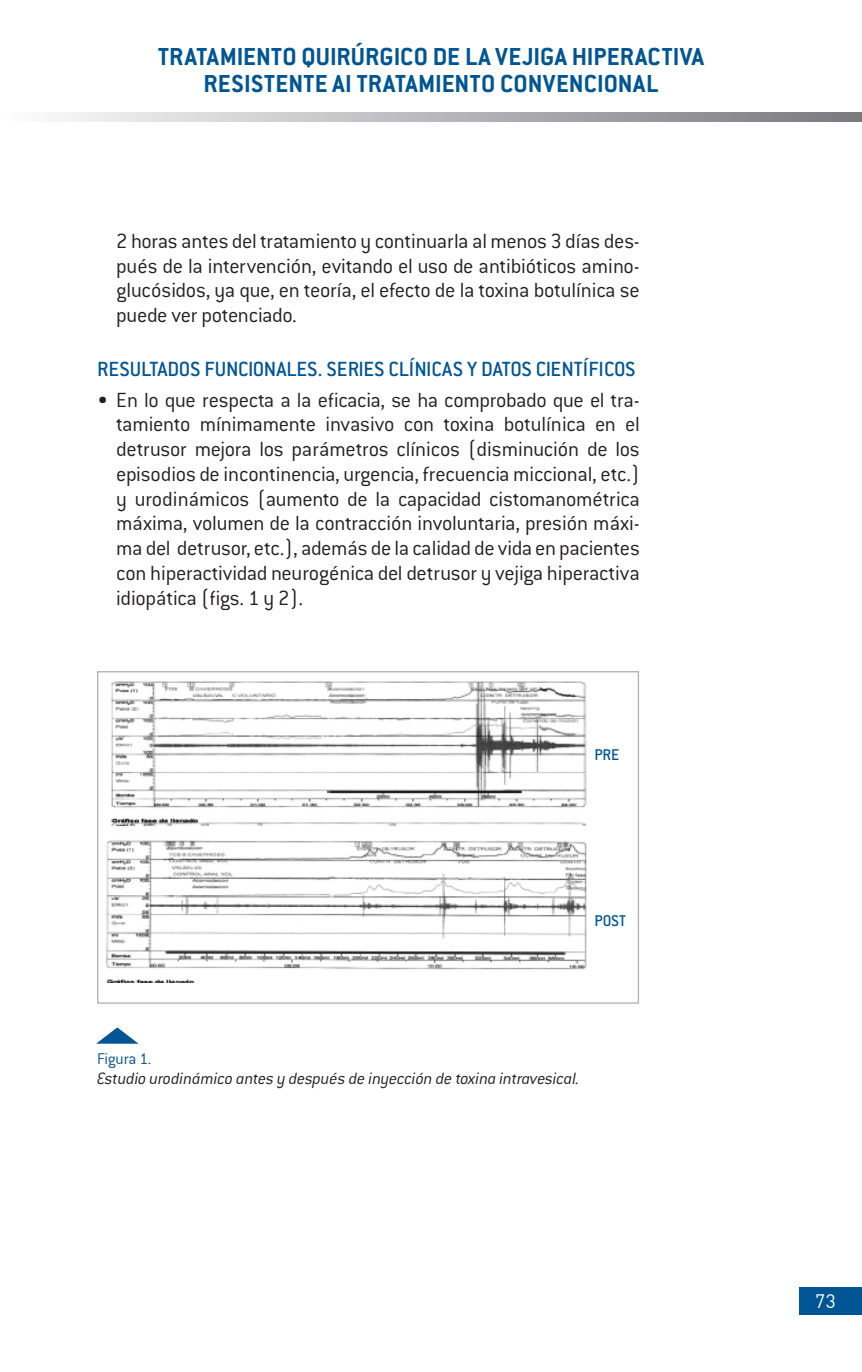
<style>
.page{position:relative;width:862px;height:1372px;background:#fff}
.page>*{position:absolute;margin:0;border:0;box-sizing:border-box;transform-origin:0 0}
.t1{font:700 27px/27px "Conduit ITC Std";letter-spacing:.01em;color:#005595;text-align:center}
.t2{font:300 22.5px/24.8px "Conduit ITC Std";letter-spacing:-.015em;color:#231f20;text-align:justify}
.t3{font:500 22.5px "Conduit ITC Std";color:#005595}
.t4{font:19.12px "DIN";color:#fff}
.t5{font:italic 300 18px "Conduit ITC Std";letter-spacing:-.01em;color:#231f20}
.t6{font:300 17.1px "Conduit ITC Std";letter-spacing:-.015em;color:#005595}
.t7{font:500 17.1px "Conduit ITC Std";color:#005595}
</style>
<div class="page">
<div style="left:798px;top:1287px;width:63px;height:27px;background:#005595"></div>
<svg style="left:56px;top:112px;width:805px;height:9px;background:#b4b5b8"></svg>
<img style="left:106px;top:681px;width:481px;height:301px">
<svg style="left:97px;top:1027px;width:41px;height:16px"></svg>
<p class="t1" style="left:158px;top:42px;width:547px">TRATAMIENTO QUIRÚRGICO DE LA VEJIGA HIPERACTIVA<br>RESISTENTE AI TRATAMIENTO CONVENCIONAL</p>
<p class="t2" style="left:116px;top:228px;width:525px">2 horas antes del tratamiento y continuarla al menos 3 días des&shy;pués de la intervención, evitando el uso de antibióticos amino&shy;glucósidos, ya que, en teoría, el efecto de la toxina botulínica se puede ver potenciado.</p>
<p class="t3" style="left:97px;top:355px;width:23px">RESULTADOS</p>
<p class="t3" style="left:204px;top:355px;width:12px">FUNCIONALES</p>
<p class="t3" style="left:317px;top:355px;width:30px">. SERIES</p>
<p class="t3" style="left:388px;top:355px;width:11px">CLÍNICAS</p>
<p class="t3" style="left:467px;top:355px;width:25px">Y DATOS</p>
<p class="t3" style="left:535px;top:355px;width:10px">CIENTÍFICOS</p>
<p class="t2" style="left:116px;top:386px;width:525px;text-indent:-19px">• En lo que respecta a la eficacia, se ha comprobado que el tra&shy;tamiento mínimamente invasivo con toxina botulínica en el detrusor mejora los parámetros clínicos (disminución de los episodios de incontinencia, urgencia, frecuencia miccional, etc.) y urodinámicos (aumento de la capacidad cistomanométrica máxima, volumen de la contracción involuntaria, presión máxi&shy;ma del detrusor, etc.), además de la calidad de vida en pacientes con hiperactividad neurogénica del detrusor y vejiga hiperactiva idiopática (figs. 1 y 2).</p>
<p class="t7" style="left:594px;top:744px;width:27px">PRE</p>
<p class="t7" style="left:594px;top:910px;width:33px">POST</p>
<p class="t6" style="left:97px;top:1048px;width:56px">Figura 1.</p>
<p class="t5" style="left:97px;top:1067px;width:484px">Estudio urodinámico antes y después de inyección de toxina intravesical.</p>
<p class="t4" style="left:814px;top:1288px;width:22px">73</p>
</div>
